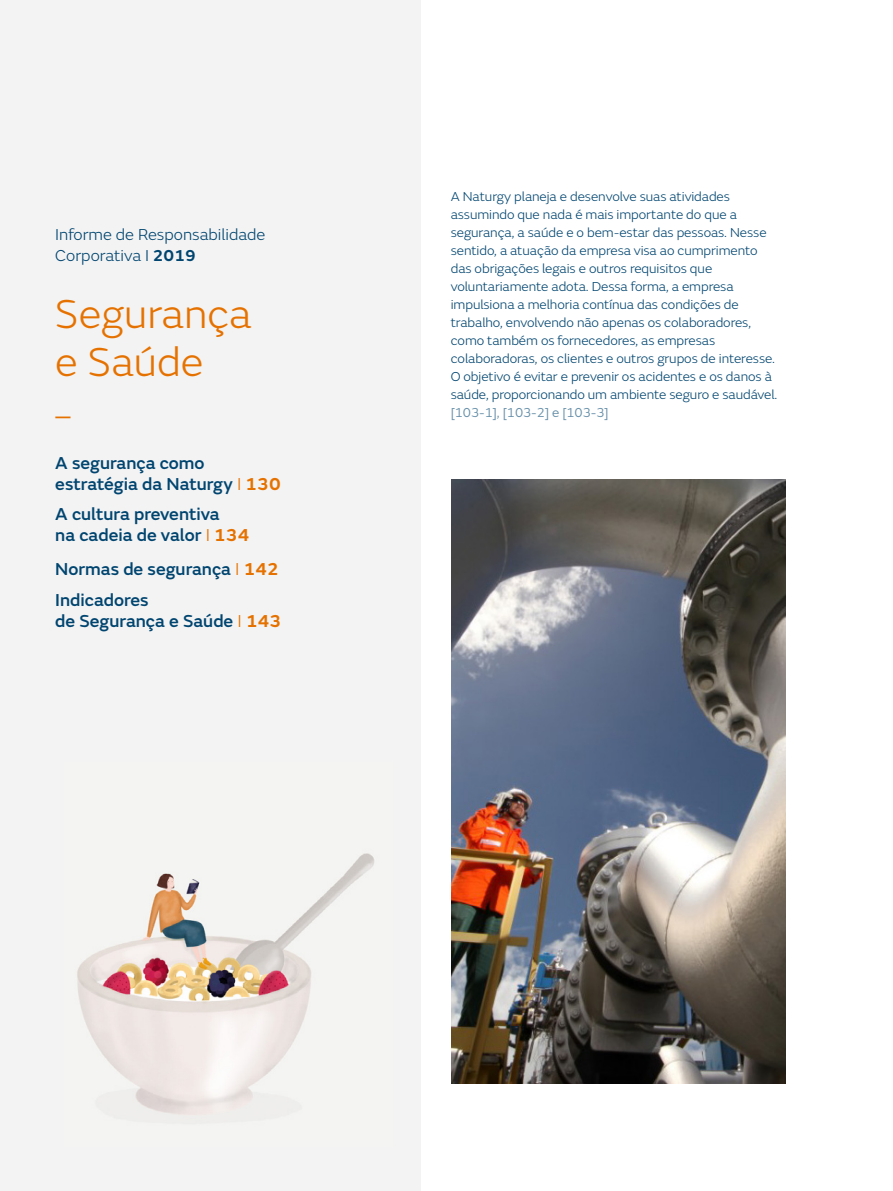
<style>
.page{position:relative;width:893px;height:1191px;background:#fff}
.page>*{position:absolute;margin:0;border:0;box-sizing:border-box;transform-origin:0 0}
.t1{font:300 42px/48px "FS Emeric";color:#e57200}
.t2{font:300 36px "FS Emeric";color:#e57200}
.t3{font:500 18px/21px "FS Emeric";color:#004570}
.t4{font:300 16.5px/21px "FS Emeric";color:#004570}
.t5{font:300 13.5px/18px "FS Emeric";letter-spacing:-.005em;color:#004570}
.t6{font:13.5px "FS Emeric";letter-spacing:-.005em;color:#668fa9}
.s1{font-weight:600}
.s2{font-weight:300;color:#e57200}
.s3{font-weight:600;color:#e57200}
</style>
<div class="page">
<div style="left:0;top:0;width:421px;height:1191px;background:#f4f3f3"></div>
<img style="left:451px;top:479px;width:335px;height:605px">
<img style="left:77px;top:853px;width:297px;height:262px">
<p class="t4" style="left:55px;top:223px;width:212px">Informe de Responsabilidade<br>Corporativa I <span class="s1">2019</span></p>
<h1 class="t1" style="left:55px;top:288px;width:198px">Segurança e Saúde</h1>
<h2 class="t2" style="left:55px;top:377px;width:17px">_</h2>
<h3 class="t3" style="left:55px;top:451px;width:227px">A segurança como estratégia da Naturgy <span class="s2">I</span> <span class="s3">130</span></h3>
<h3 class="t3" style="left:55px;top:503px;width:196px">A cultura preventiva<br>na cadeia de valor <span class="s2">I</span> <span class="s3">134</span></h3>
<h3 class="t3" style="left:55px;top:552px;width:225px;line-height:30.8px">Normas de segurança <span class="s2">I</span> <span class="s3">142<br></span>Indicadores</h3>
<h3 class="t3" style="left:55px;top:609px;width:227px">de Segurança e Saúde <span class="s2">I</span> <span class="s3">143</span></h3>
<p class="t5" style="left:451px;top:187px;width:328px">A Naturgy planeja e desenvolve suas atividades assumindo que nada é mais importante do que a segurança, a saúde e o bem-estar das pessoas. Nesse sentido, a atuação da empresa visa ao cumprimento das obrigações legais e outros requisitos que voluntariamente adota. Dessa forma, a empresa impulsiona a melhoria contínua das condições de trabalho, envolvendo não apenas os colaboradores, como também os fornecedores, as empresas colaboradoras, os clientes e outros grupos de interesse.<br>O objetivo é evitar e prevenir os acidentes e os danos à saúde, proporcionando um ambiente seguro e saudável.</p>
<p class="t6" style="left:451px;top:403px;width:159px">[103-1], [103-2] e [103-3]</p>
</div>
